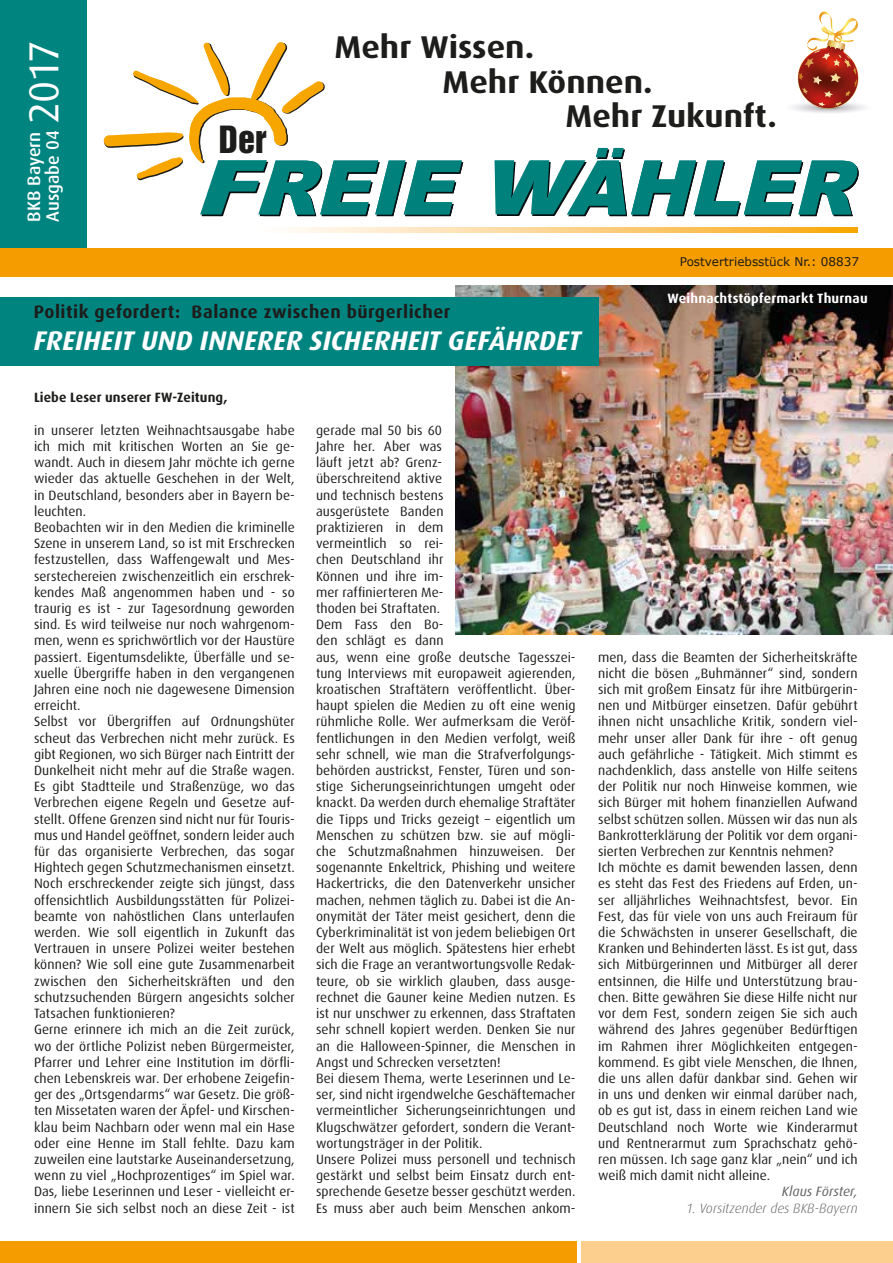
<style>
.page{position:relative;width:893px;height:1263px;background:#fff}
.page>*{position:absolute;margin:0;border:0;box-sizing:border-box;transform-origin:0 0}
.t1{font:42px "Dax";color:#fff}
.t2{font:34.35px "Helvetica Inserat";color:#1d1d1b}
.t3{font:700 31.5px "Dax";color:#1d1d1b;scale:1.07 1}
.t4{font:italic 700 27px "Dax";letter-spacing:.01em;color:#fff}
.t5{font:700 18px "Dax";letter-spacing:.03em;color:#1d1d1b}
.t6{font:500 18px/18.9px "Dax";color:#fff}
.t7{font:13.5px/16.2px "Dax";letter-spacing:.005em;color:#1d1d1b}
.t8{font:700 13.5px "Dax";letter-spacing:.015em;color:#fff}
.t9{font:700 13.5px "Dax";letter-spacing:.005em;color:#1d1d1b}
.t10{font:italic 300 13.5px "Dax";letter-spacing:.005em;color:#646363}
.t11{font:italic 13.5px "Dax";letter-spacing:.005em;color:#646363}
.t12{font:12px "Verdana";color:#1d1d1b}
</style>
<div class="page">
<div style="left:0;top:0;width:87px;height:258px;background:#008480"></div>
<div style="left:0;top:248px;width:893px;height:28px;background:#f59c00"></div>
<div style="left:581px;top:1242px;width:312px;height:21px;background:#fccf8f"></div>
<div style="left:0;top:1242px;width:577px;height:21px;background:#f59c00"></div>
<svg style="left:288px;top:228px;width:569px;height:4px;background:#fcd185"></svg>
<svg style="left:104px;top:42px;width:359px;height:174px"></svg>
<svg style="left:494px;top:148px;width:365px;height:68px"></svg>
<img style="left:455px;top:286px;width:438px;height:348px">
<div style="left:0;top:298px;width:598px;height:68px;background:#008480"></div>
<img style="left:792px;top:12px;width:73px;height:101px">
<h1 class="t1" style="left:21px;top:124px;width:85px;rotate:-90deg">2017</h1>
<h3 class="t6" style="left:25px;top:222px;width:92px;rotate:-90deg">BKB Bayern<br>Ausgabe 04</h3>
<h2 class="t2" style="left:219px;top:119px;width:49px">Der</h2>
<h3 class="t3" style="left:334px;top:30px;width:188px">Mehr Wissen.</h3>
<h3 class="t3" style="left:442px;top:64px;width:198px">Mehr Können.</h3>
<h3 class="t3" style="left:565px;top:99px;width:199px">Mehr Zukunft.</h3>
<p class="t12" style="left:680px;top:254px;width:181px">Postvertriebsstück Nr.: 08837</p>
<h3 class="t5" style="left:34px;top:301px;width:418px">Politik gefordert: Balance zwischen bürgerlicher</h3>
<h3 class="t4" style="left:34px;top:326px;width:549px">FREIHEIT UND INNERER SICHERHEIT GEFÄHRDET</h3>
<p class="t8" style="left:668px;top:290px;width:202px">Weihnachtstöpfermarkt Thurnau</p>
<p class="t9" style="left:34px;top:390px;width:195px">Liebe Leser unserer FW-Zeitung,</p>
<p class="t7" style="left:34px;top:422px;width:262px">in unserer letzten Weihnachtsausgabe habe ich mich mit kritischen Worten an Sie ge&shy;wandt. Auch in diesem Jahr möchte ich gerne wieder das aktuelle Geschehen in der Welt, in Deutschland, besonders aber in Bayern be&shy;leuchten.<br>Beobachten wir in den Medien die kriminelle Szene in unserem Land, so ist mit Erschrecken festzustellen, dass Waffengewalt und Mes&shy;serstechereien zwischenzeitlich ein erschrec&shy;kendes Maß angenommen haben und - so traurig es ist - zur Tagesordnung geworden sind. Es wird teilweise nur noch wahrgenom&shy;men, wenn es sprichwörtlich vor der Haustüre passiert. Eigentumsdelikte, Überfälle und se&shy;xuelle Übergriffe haben in den vergangenen Jahren eine noch nie dagewesene Dimension erreicht.<br>Selbst vor Übergriffen auf Ordnungshüter scheut das Verbrechen nicht mehr zurück. Es gibt Regionen, wo sich Bürger nach Eintritt der Dunkelheit nicht mehr auf die Straße wagen.<br>Es gibt Stadtteile und Straßenzüge, wo das Verbrechen eigene Regeln und Gesetze auf&shy;stellt. Offene Grenzen sind nicht nur für Touris&shy;mus und Handel geöffnet, sondern leider auch für das organisierte Verbrechen, das sogar Hightech gegen Schutzmechanismen einsetzt.<br>Noch erschreckender zeigte sich jüngst, dass offensichtlich Ausbildungsstätten für Polizei&shy;beamte von nahöstlichen Clans unterlaufen werden. Wie soll eigentlich in Zukunft das Vertrauen in unsere Polizei weiter bestehen können? Wie soll eine gute Zusammenarbeit zwischen den Sicherheitskräften und den schutzsuchenden Bürgern angesichts solcher Tatsachen funktionieren?<br>Gerne erinnere ich mich an die Zeit zurück, wo der örtliche Polizist neben Bürgermeister, Pfarrer und Lehrer eine Institution im dörfli&shy;chen Lebenskreis war. Der erhobene Zeigefin&shy;ger des „Ortsgendarms“ war Gesetz. Die größ&shy;ten Missetaten waren der Äpfel- und Kirschen&shy;klau beim Nachbarn oder wenn mal ein Hase oder eine Henne im Stall fehlte. Dazu kam zuweilen eine lautstarke Auseinandersetzung, wenn zu viel „Hochprozentiges“ im Spiel war.<br>Das, liebe Leserinnen und Leser - vielleicht er&shy;innern Sie sich selbst noch an diese Zeit - ist</p>
<p class="t7" style="left:316px;top:422px;width:261px">gerade mal 50 bis 60<br>Jahre her. Aber was<br>läuft jetzt ab? Grenz-<br>überschreitend aktive<br>und technisch bestens<br>ausgerüstete Banden<br>praktizieren in dem<br>vermeintlich so rei-<br>chen Deutschland ihr<br>Können und ihre im-<br>mer raffinierteren Me-<br>thoden bei Straftaten.<br>Dem Fass den Bo-<br>den schlägt es dann<br>aus, wenn eine große deutsche Tagesszei&shy;tung Interviews mit europaweit agierenden, kroatischen Straftätern veröffentlicht. Über&shy;haupt spielen die Medien zu oft eine wenig rühmliche Rolle. Wer aufmerksam die Veröf&shy;fentlichungen in den Medien verfolgt, weiß sehr schnell, wie man die Strafverfolgungs&shy;behörden austrickst, Fenster, Türen und son&shy;stige Sicherungseinrichtungen umgeht oder knackt. Da werden durch ehemalige Straftäter die Tipps und Tricks gezeigt – eigentlich um Menschen zu schützen bzw. sie auf mögli&shy;che Schutzmaßnahmen hinzuweisen. Der sogenannte Enkeltrick, Phishing und weitere Hackertricks, die den Datenverkehr unsicher machen, nehmen täglich zu. Dabei ist die An&shy;onymität der Täter meist gesichert, denn die Cyberkriminalität ist von jedem beliebigen Ort der Welt aus möglich. Spätestens hier erhebt sich die Frage an verantwortungsvolle Redak&shy;teure, ob sie wirklich glauben, dass ausge&shy;rechnet die Gauner keine Medien nutzen. Es ist nur unschwer zu erkennen, dass Straftaten sehr schnell kopiert werden. Denken Sie nur an die Halloween-Spinner, die Menschen in Angst und Schrecken versetzten!<br>Bei diesem Thema, werte Leserinnen und Le&shy;ser, sind nicht irgendwelche Geschäftemacher vermeintlicher Sicherungseinrichtungen und Klugschwätzer gefordert, sondern die Verant&shy;wortungsträger in der Politik.<br>Unsere Polizei muss personell und technisch gestärkt und selbst beim Einsatz durch ent&shy;sprechende Gesetze besser geschützt werden.<br>Es muss aber auch beim Menschen ankom-</p>
<p class="t7" style="left:598px;top:649px;width:261px">men, dass die Beamten der Sicherheitskräfte nicht die bösen „Buhmänner“ sind, sondern sich mit großem Einsatz für ihre Mitbürgerin&shy;nen und Mitbürger einsetzen. Dafür gebührt ihnen nicht unsachliche Kritik, sondern viel&shy;mehr unser aller Dank für ihre - oft genug auch gefährliche - Tätigkeit. Mich stimmt es nachdenklich, dass anstelle von Hilfe seitens der Politik nur noch Hinweise kommen, wie sich Bürger mit hohem finanziellen Aufwand selbst schützen sollen. Müssen wir das nun als Bankrotterklärung der Politik vor dem organi&shy;sierten Verbrechen zur Kenntnis nehmen?<br>Ich möchte es damit bewenden lassen, denn es steht das Fest des Friedens auf Erden, un&shy;ser alljährliches Weihnachtsfest, bevor. Ein Fest, das für viele von uns auch Freiraum für die Schwächsten in unserer Gesellschaft, die Kranken und Behinderten lässt. Es ist gut, dass sich Mitbürgerinnen und Mitbürger all derer entsinnen, die Hilfe und Unterstützung brau&shy;chen. Bitte gewähren Sie diese Hilfe nicht nur vor dem Fest, sondern zeigen Sie sich auch während des Jahres gegenüber Bedürftigen im Rahmen ihrer Möglichkeiten entgegen&shy;kommend. Es gibt viele Menschen, die Ihnen, die uns allen dafür dankbar sind. Gehen wir in uns und denken wir einmal darüber nach, ob es gut ist, dass in einem reichen Land wie Deutschland noch Worte wie Kinderarmut und Rentnerarmut zum Sprachschatz gehö&shy;ren müssen. Ich sage ganz klar „nein“ und ich weiß mich damit nicht alleine.</p>
<p class="t11" style="left:782px;top:1184px;width:77px">Klaus Förster,</p>
<p class="t10" style="left:686px;top:1200px;width:173px">1. Vorsitzender des BKB-Bayern</p>
</div>
